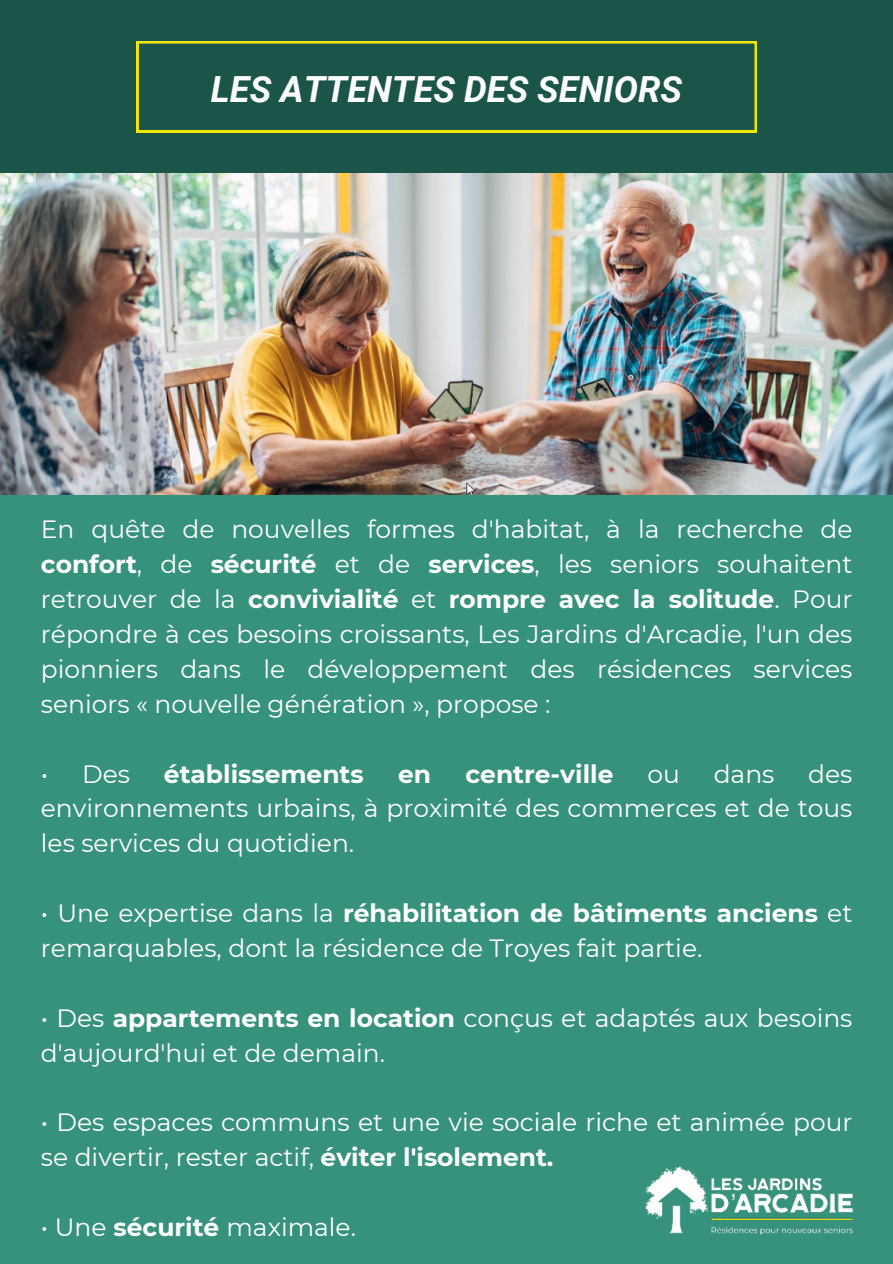
<style>
.page{position:relative;width:893px;height:1264px;background:#fff}
.page>*{position:absolute;margin:0;border:0;box-sizing:border-box;transform-origin:0 0}
.t1{font:italic 700 36px "Roboto";color:#fff}
.t2{font:24.9px/34.8px "Montserrat";color:#fff}
.t3{font:700 24.9px "Montserrat";color:#fff}
.s1{font-weight:700}
</style>
<div class="page">
<img style="left:0;top:0;width:892px;height:1262px">
<div style="left:137px;top:41px;width:619px;height:91px;background:#1b554a"></div>
<img style="left:624px;top:1149px;width:249px;height:92px">
<h1 class="t1" style="left:211px;top:68px;width:473px">LES ATTENTES DES SENIORS</h1>
<p class="t2" style="left:41px;top:512px;width:813px;text-align:justify">En quête de nouvelles formes d'habitat, à la recherche de <span class="s1">confort</span>, de <span class="s1">sécurité</span> et de <span class="s1">services</span>, les seniors souhaitent retrouver de la <span class="s1">convivialité</span> et <span class="s1">rompre avec la solitude</span>. Pour répondre à ces besoins croissants, Les Jardins d'Arcadie, l'un des pionniers dans le développement des résidences services seniors « nouvelle génération », propose :</p>
<p class="t2" style="left:41px;top:756px;width:91px">• Des</p>
<p class="t3" style="left:164px;top:758px;width:201px">établissements</p>
<p class="t3" style="left:398px;top:758px;width:34px">en</p>
<p class="t3" style="left:465px;top:758px;width:149px">centre-ville</p>
<p class="t2" style="left:647px;top:756px;width:34px">ou</p>
<p class="t2" style="left:713px;top:756px;width:62px">dans</p>
<p class="t2" style="left:41px;top:756px;width:813px;text-align:justify;text-indent:767px">des environnements urbains, à proximité des commerces et de tous les services du quotidien.</p>
<p class="t2" style="left:41px;top:895px;width:813px">• Une expertise dans la <span class="s1">réhabilitation de bâtiments anciens</span> et remarquables, dont la résidence de Troyes fait partie.</p>
<p class="t2" style="left:41px;top:1000px;width:813px">• Des <span class="s1">appartements en location</span> conçus et adaptés aux besoins d'aujourd'hui et de demain.</p>
<p class="t2" style="left:41px;top:1105px;width:813px">• Des espaces communs et une vie sociale riche et animée pour se divertir, rester actif, <span class="s1">éviter l'isolement.</span></p>
<p class="t2" style="left:41px;top:1209px;width:316px">• Une <span class="s1">sécurité</span> maximale.</p>
</div>
